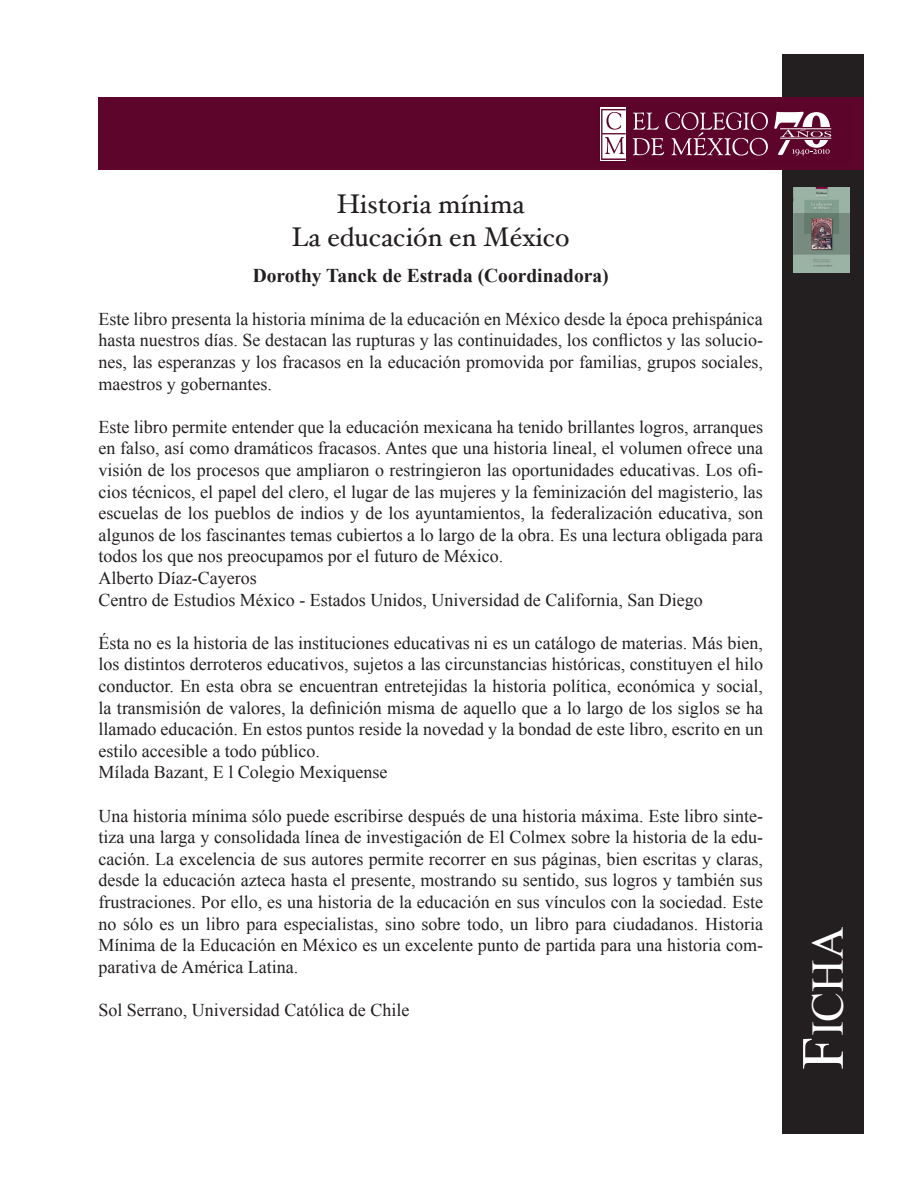
<style>
.page{position:relative;width:918px;height:1188px;background:#fff}
.page>*{position:absolute;margin:0;border:0;box-sizing:border-box;transform-origin:0 0}
.t1{font:45px "Times New Roman";color:#fff}
.tit_ficha_izq{font:27px/32.4px "Hoefler Text";color:#231f20;text-align:center}
.stit2{font:700 19.5px "Times New Roman";color:#231f20}
.Body_txt_times{font:18px/21.6px "Times New Roman";color:#231f20;text-align:justify}
.s1{font-size:60px}
</style>
<div class="page">
<div style="left:782px;top:54px;width:82px;height:1080px;background:#231f20"></div>
<div style="left:98px;top:97px;width:766px;height:72px;background:#5e052c"></div>
<svg style="left:633px;top:112px;width:135px;height:44px"></svg>
<div style="left:600px;top:108px;width:26px;height:53px;background:#fff"></div>
<svg style="left:601px;top:109px;width:25px;height:51px"></svg>
<svg style="left:774px;top:112px;width:57px;height:44px"></svg>
<hr style="left:780px;top:138px;width:51px;height:1px;background:#fcfbfc">
<hr style="left:780px;top:128px;width:51px;height:1px;background:#fcfbfc">
<img style="left:794px;top:188px;width:55px;height:85px">
<p class="tit_ficha_izq" style="left:292px;top:188px;width:279px">Historia mínima<br>La educación en México</p>
<p class="stit2" style="left:253px;top:261px;width:358px">Dorothy Tanck de Estrada (Coordinadora)</p>
<p class="Body_txt_times" style="left:98px;top:308px;width:666px">Este libro presenta la historia mínima de la educación en México desde la época prehispánica hasta nuestros días. Se destacan las rupturas y las continuidades, los conflictos y las solucio&shy;nes, las esperanzas y los fracasos en la educación promovida por familias, grupos sociales, maestros y gobernantes.</p>
<p class="Body_txt_times" style="left:98px;top:416px;width:666px">Este libro permite entender que la educación mexicana ha tenido brillantes logros, arranques en falso, así como dramáticos fracasos. Antes que una historia lineal, el volumen ofrece una visión de los procesos que ampliaron o restringieron las oportunidades educativas. Los ofi&shy;cios técnicos, el papel del clero, el lugar de las mujeres y la feminización del magisterio, las escuelas de los pueblos de indios y de los ayuntamientos, la federalización educativa, son algunos de los fascinantes temas cubiertos a lo largo de la obra. Es una lectura obligada para todos los que nos preocupamos por el futuro de México.</p>
<p class="Body_txt_times" style="left:98px;top:567px;width:160px">Alberto Díaz-Cayeros</p>
<p class="Body_txt_times" style="left:98px;top:588px;width:606px">Centro de Estudios México - Estados Unidos, Universidad de California, San Diego</p>
<p class="Body_txt_times" style="left:98px;top:632px;width:666px">Ésta no es la historia de las instituciones educativas ni es un catálogo de materias. Más bien, los distintos derroteros educativos, sujetos a las circunstancias históricas, constituyen el hilo conductor. En esta obra se encuentran entretejidas la historia política, económica y social, la transmisión de valores, la definición misma de aquello que a lo largo de los siglos se ha llamado educación. En estos puntos reside la novedad y la bondad de este libro, escrito en un estilo accesible a todo público.</p>
<p class="Body_txt_times" style="left:98px;top:761px;width:290px">Mílada Bazant, E l Colegio Mexiquense</p>
<p class="Body_txt_times" style="left:98px;top:804px;width:666px">Una historia mínima sólo puede escribirse después de una historia máxima. Este libro sinte&shy;tiza una larga y consolidada línea de investigación de El Colmex sobre la historia de la edu&shy;cación. La excelencia de sus autores permite recorrer en sus páginas, bien escritas y claras, desde la educación azteca hasta el presente, mostrando su sentido, sus logros y también sus frustraciones. Por ello, es una historia de la educación en sus vínculos con la sociedad. Este no sólo es un libro para especialistas, sino sobre todo, un libro para ciudadanos. Historia Mínima de la Educación en México es un excelente punto de partida para una historia com&shy;parativa de América Latina.</p>
<p class="Body_txt_times" style="left:98px;top:999px;width:312px">Sol Serrano, Universidad Católica de Chile</p>
<h1 class="t1" style="left:798px;top:1070px;width:144px;rotate:-90deg"><span class="s1">F</span>ICHA</h1>
</div>
